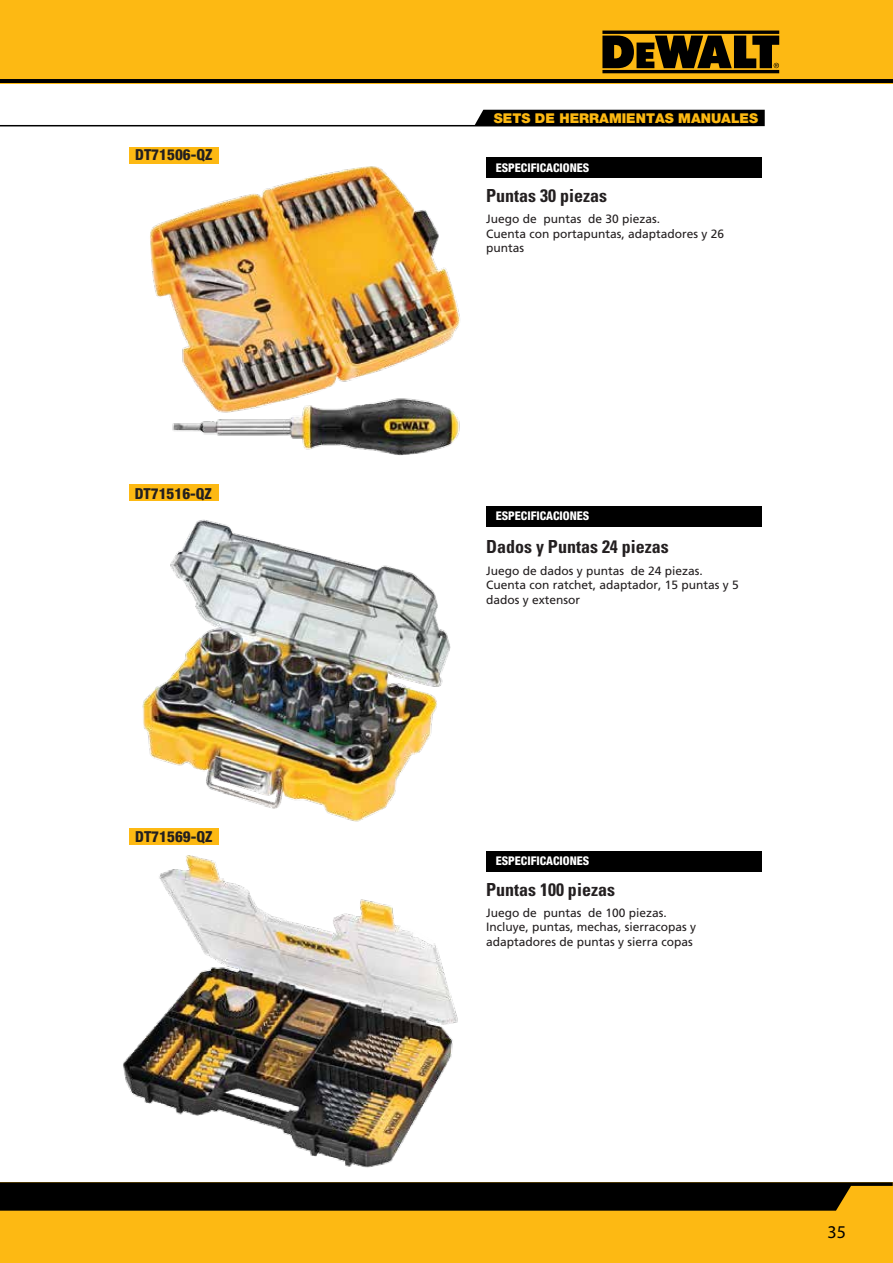
<style>
.page{position:relative;width:893px;height:1263px;background:#fff}
.page>*{position:absolute;margin:0;border:0;box-sizing:border-box;transform-origin:0 0}
.t1{font:700 condensed 18px "Univers LT Std";color:#231f20}
.t2{font:900 18px "Helvetica Neue LT Std";color:#000}
.t3{font:800 condensed 15.15px "Helvetica Neue";color:#231f20}
.t4{font:900 13.5px "Helvetica Neue";color:#fdb913}
.t5{font:12px/14.4px "Frutiger";color:#231f20}
.t6{font:800 condensed 12px "Helvetica Neue LT Std";color:#fff}
</style>
<div class="page">
<div style="left:0;top:1182px;width:893px;height:81px;background:#fdb913"></div>
<div style="left:0;top:0;width:893px;height:83px;background:#fdb913"></div>
<hr style="left:0;top:79px;width:893px;height:4px;background:#000">
<svg style="left:0;top:1182px;width:893px;height:29px;background:#140e01"></svg>
<svg style="left:602px;top:31px;width:177px;height:42px"></svg>
<div style="left:129px;top:147px;width:90px;height:16px;background:#fdb913"></div>
<svg style="left:0;top:110px;width:765px;height:16px"></svg>
<img style="left:136px;top:163px;width:324px;height:293px">
<img style="left:142px;top:519px;width:309px;height:303px">
<img style="left:108px;top:844px;width:367px;height:352px">
<div style="left:487px;top:158px;width:275px;height:20px;background:#000"></div>
<div style="left:487px;top:851px;width:275px;height:20px;background:#000"></div>
<div style="left:487px;top:506px;width:275px;height:20px;background:#000"></div>
<div style="left:129px;top:828px;width:90px;height:16px;background:#fdb913"></div>
<div style="left:129px;top:484px;width:90px;height:17px;background:#fdb913"></div>
<p class="t3" style="left:135px;top:145px;width:79px">DT71506-QZ</p>
<p class="t3" style="left:135px;top:484px;width:79px">DT71516-QZ</p>
<p class="t3" style="left:135px;top:827px;width:79px">DT71569-QZ</p>
<p class="t4" style="left:494px;top:110px;width:266px">SETS DE HERRAMIENTAS MANUALES</p>
<p class="t6" style="left:496px;top:160px;width:95px">ESPECIFICACIONES</p>
<h1 class="t1" style="left:486px;top:185px;width:122px">Puntas 30 piezas</h1>
<p class="t5" style="left:486px;top:212px;width:240px">Juego de puntas de 30 piezas.<br>Cuenta con portapuntas, adaptadores y 26 puntas</p>
<p class="t6" style="left:496px;top:509px;width:95px">ESPECIFICACIONES</p>
<h1 class="t1" style="left:486px;top:536px;width:184px">Dados y Puntas 24 piezas</h1>
<p class="t5" style="left:486px;top:563px;width:254px">Juego de dados y puntas de 24 piezas.<br>Cuenta con ratchet, adaptador, 15 puntas y 5 dados y extensor</p>
<p class="t6" style="left:496px;top:854px;width:95px">ESPECIFICACIONES</p>
<h1 class="t1" style="left:486px;top:879px;width:130px">Puntas 100 piezas</h1>
<p class="t5" style="left:486px;top:906px;width:212px">Juego de puntas de 100 piezas.<br>Incluye, puntas, mechas, sierracopas y adaptadores de puntas y sierra copas</p>
<h1 class="t2" style="left:827px;top:1221px;width:20px">35</h1>
</div>
